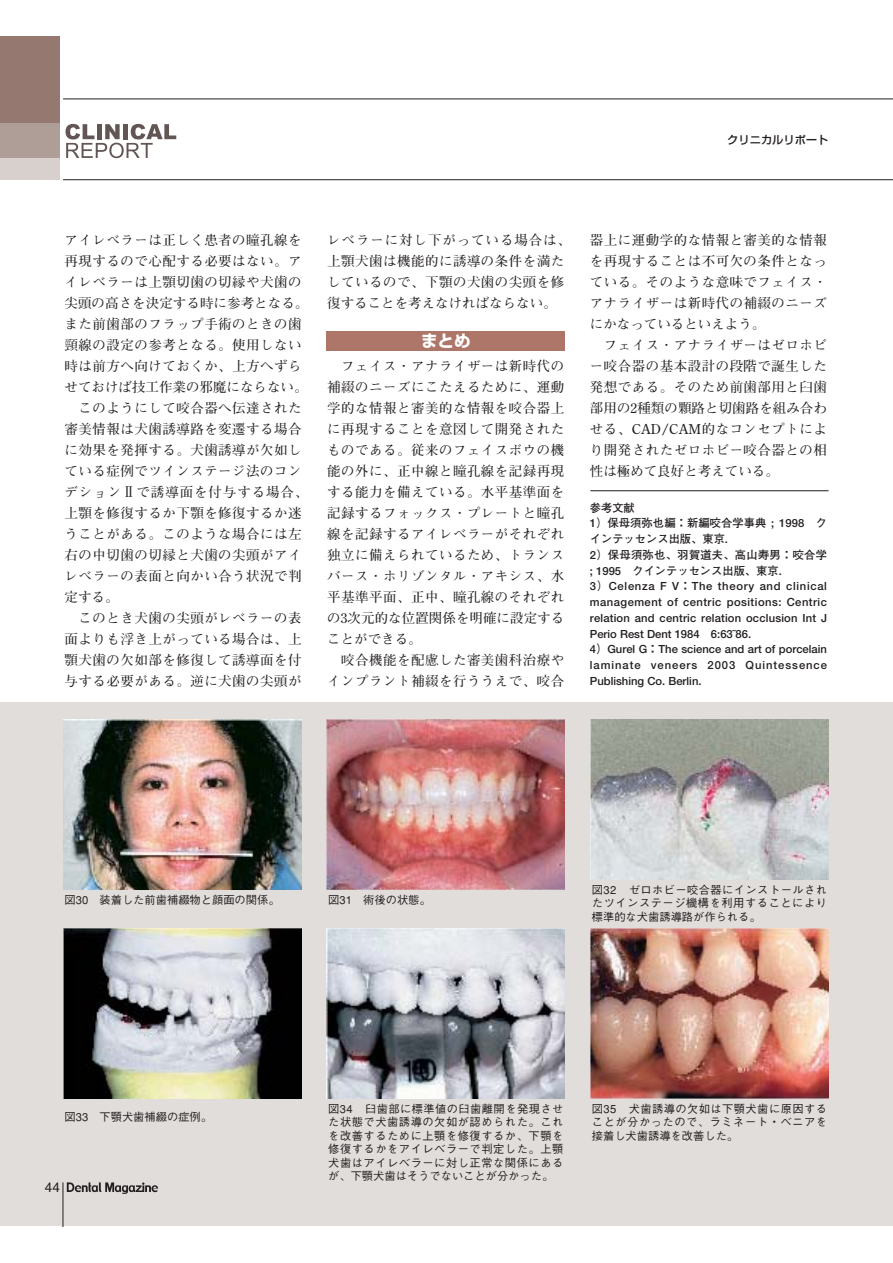
<style>
.page{position:relative;width:893px;height:1263px;background:#fff}
.page>*{position:absolute;margin:0;border:0;box-sizing:border-box;transform-origin:0 0}
.t1{font:16.5px "Shin Go Bold 90 msp RKSJ H";color:#fff}
.t2{font:13.5px/21px "Futo Min A101 Bold 90 msp RKSJ H";letter-spacing:.035em;color:#231f20;text-align:justify}
.t3{font:13.5px "Futo Min A101 Bold 90 msp RKSJ H";letter-spacing:.005em;color:#231f20}
.t4{font:13.5px "Futo Min A101 Bold 90 msp RKSJ H";color:#231f20}
.t5{font:13.5px "Futo Min A101 Bold 90 msp RKSJ H";letter-spacing:.065em;color:#231f20}
.t6{font:13.5px "Helvetica";color:#231f20}
.t7{font:11.25px/15.8px "Futo Go B101 Bold 90 msp RKSJ H";letter-spacing:.015em;color:#231f20}
.t8{font:11.25px/13.5px "Gothic BBB Medium 90 msp RKSJ H";letter-spacing:.04em;color:#231f20;text-align:justify}
.t9{font:11.25px "Gothic BBB Medium 90 msp RKSJ H";color:#231f20}
.t10{font:11.25px "Shin Go Medium 90 msp RKSJ H";color:#231f20}
</style>
<div class="page">
<svg style="left:65px;top:124px;width:111px;height:34px"></svg>
<div style="left:0;top:123px;width:60px;height:35px;background:#af9d98"></div>
<div style="left:0;top:37px;width:60px;height:86px;background:#957870"></div>
<div style="left:0;top:158px;width:60px;height:22px;background:#d7d0cd"></div>
<hr style="left:63px;top:99px;width:829px;height:1px;background:#231f20">
<hr style="left:63px;top:179px;width:829px;height:1px;background:#231f20">
<div style="left:0;top:703px;width:892px;height:523px;background:#e0ddda"></div>
<img style="left:63px;top:928px;width:238px;height:170px">
<img style="left:327px;top:928px;width:238px;height:170px">
<img style="left:590px;top:928px;width:238px;height:170px">
<img style="left:63px;top:720px;width:238px;height:170px">
<img style="left:327px;top:720px;width:238px;height:170px">
<hr style="left:63px;top:1182px;width:1px;height:44px;background:#231f20">
<hr style="left:590px;top:490px;width:238px;height:1px;background:#231f20">
<div style="left:327px;top:331px;width:238px;height:20px;background:#ae7668"></div>
<img style="left:590px;top:720px;width:238px;height:159px">
<svg style="left:67px;top:1182px;width:91px;height:12px"></svg>
<p class="t10" style="left:727px;top:135px;width:103px">クリニカルリポート</p>
<p class="t2" style="left:65px;top:232px;width:239px">アイレベラーは正しく患者の瞳孔線を</p>
<p class="t2" style="left:65px;top:253px;width:239px">再現するので心配する必要はない。ア</p>
<p class="t2" style="left:65px;top:274px;width:239px">イレベラーは上顎切歯の切縁や犬歯の</p>
<p class="t3" style="left:65px;top:298px;width:245px">尖頭の高さを決定する時に参考となる。</p>
<p class="t2" style="left:65px;top:316px;width:239px">また前歯部のフラップ手術のときの歯</p>
<p class="t2" style="left:65px;top:337px;width:239px">頸線の設定の参考となる。使用しない</p>
<p class="t2" style="left:65px;top:358px;width:239px">時は前方へ向けておくか、上方へずら</p>
<p class="t4" style="left:65px;top:382px;width:244px">せておけば技工作業の邪魔にならない。</p>
<p class="t2" style="left:79px;top:400px;width:225px">このようにして咬合器へ伝達された</p>
<p class="t2" style="left:65px;top:421px;width:239px">審美情報は犬歯誘導路を変遷する場合</p>
<p class="t2" style="left:65px;top:442px;width:239px">に効果を発揮する。犬歯誘導が欠如し</p>
<p class="t2" style="left:65px;top:463px;width:239px">ている症例でツインステージ法のコン</p>
<p class="t5" style="left:65px;top:487px;width:245px">デションⅡで誘導面を付与する場合、</p>
<p class="t2" style="left:65px;top:505px;width:239px">上顎を修復するか下顎を修復するか迷</p>
<p class="t2" style="left:65px;top:526px;width:239px">うことがある。このような場合には左</p>
<p class="t2" style="left:65px;top:547px;width:239px">右の中切歯の切縁と犬歯の尖頭がアイ</p>
<p class="t2" style="left:65px;top:568px;width:239px">レベラーの表面と向かい合う状況で判</p>
<p class="t2" style="left:65px;top:589px;width:55px">定する。</p>
<p class="t2" style="left:79px;top:610px;width:225px">このとき犬歯の尖頭がレベラーの表</p>
<p class="t2" style="left:65px;top:631px;width:239px">面よりも浮き上がっている場合は、上</p>
<p class="t2" style="left:65px;top:652px;width:239px">顎犬歯の欠如部を修復して誘導面を付</p>
<p class="t2" style="left:65px;top:673px;width:239px">与する必要がある。逆に犬歯の尖頭が</p>
<p class="t2" style="left:327px;top:232px;width:245px;text-align:left">レベラーに対し下がっている場合は、上顎犬歯は機能的に誘導の条件を満たしているので、下顎の犬歯の尖頭を修復することを考えなければならない。</p>
<p class="t1" style="left:421px;top:335px;width:51px">まとめ</p>
<p class="t2" style="left:327px;top:358px;width:239px;text-indent:14px">フェイス・アナライザーは新時代の補綴のニーズにこたえるために、運動学的な情報と審美的な情報を咬合器上に再現することを意図して開発されたものである。従来のフェイスボウの機能の外に、正中線と瞳孔線を記録再現する能力を備えている。水平基準面を記録するフォックス・プレートと瞳孔線を記録するアイレベラーがそれぞれ独立に備えられているため、トランスバース・ホリゾンタル・アキシス、水平基準平面、正中、瞳孔線のそれぞれの3次元的な位置関係を明確に設定することができる。</p>
<p class="t2" style="left:327px;top:652px;width:239px;text-align:right">咬合機能を配慮した審美歯科治療やインプラント補綴を行ううえで、咬合</p>
<p class="t2" style="left:590px;top:232px;width:239px">器上に運動学的な情報と審美的な情報を再現することは不可欠の条件となっている。そのような意味でフェイス・アナライザーは新時代の補綴のニーズにかなっているといえよう。</p>
<p class="t2" style="left:590px;top:337px;width:239px;text-indent:14px">フェイス・アナライザーはゼロホビー咬合器の基本設計の段階で誕生した発想である。そのため前歯部用と臼歯部用の2種類の顆路と切歯路を組み合わせる、CAD/CAM的なコンセプトにより開発されたゼロホビー咬合器との相性は極めて良好と考えている。</p>
<p class="t7" style="left:590px;top:501px;width:239px">参考文献<br>1）保母須弥也編：新編咬合学事典 ; 1998 クインテッセンス出版、東京.<br>2）保母須弥也、羽賀道夫、高山寿男：咬合学; 1995 クインテッセンス出版、東京.<br>3）Celenza F V：The theory and clinical management of centric positions: Centric relation and centric relation occlusion Int J<br>Perio Rest Dent 1984 6:63̃86.<br>4）Gurel G：The science and art of porcelain laminate veneers 2003 Quintessence<br>Publishing Co. Berlin.</p>
<p class="t9" style="left:65px;top:896px;width:217px">図30 装着した前歯補綴物と顔面の関係。</p>
<p class="t9" style="left:328px;top:896px;width:104px">図31 術後の状態。</p>
<p class="t8" style="left:592px;top:885px;width:237px">図32 ゼロホビー咬合器にインストールされたツインステージ機構を利用することにより標準的な犬歯誘導路が作られる。</p>
<p class="t9" style="left:65px;top:1113px;width:149px">図33 下顎犬歯補綴の症例。</p>
<p class="t8" style="left:328px;top:1103px;width:237px">図34 臼歯部に標準値の臼歯離開を発現させた状態で犬歯誘導の欠如が認められた。これを改善するために上顎を修復するか、下顎を修復するかをアイレベラーで判定した。上顎犬歯はアイレベラーに対し正常な関係にあるが、下顎犬歯はそうでないことが分かった。</p>
<p class="t8" style="left:592px;top:1103px;width:237px">図35 犬歯誘導の欠如は下顎犬歯に原因することが分かったので、ラミネート・ベニアを接着し犬歯誘導を改善した。</p>
<p class="t6" style="left:45px;top:1182px;width:17px">44</p>
</div>
